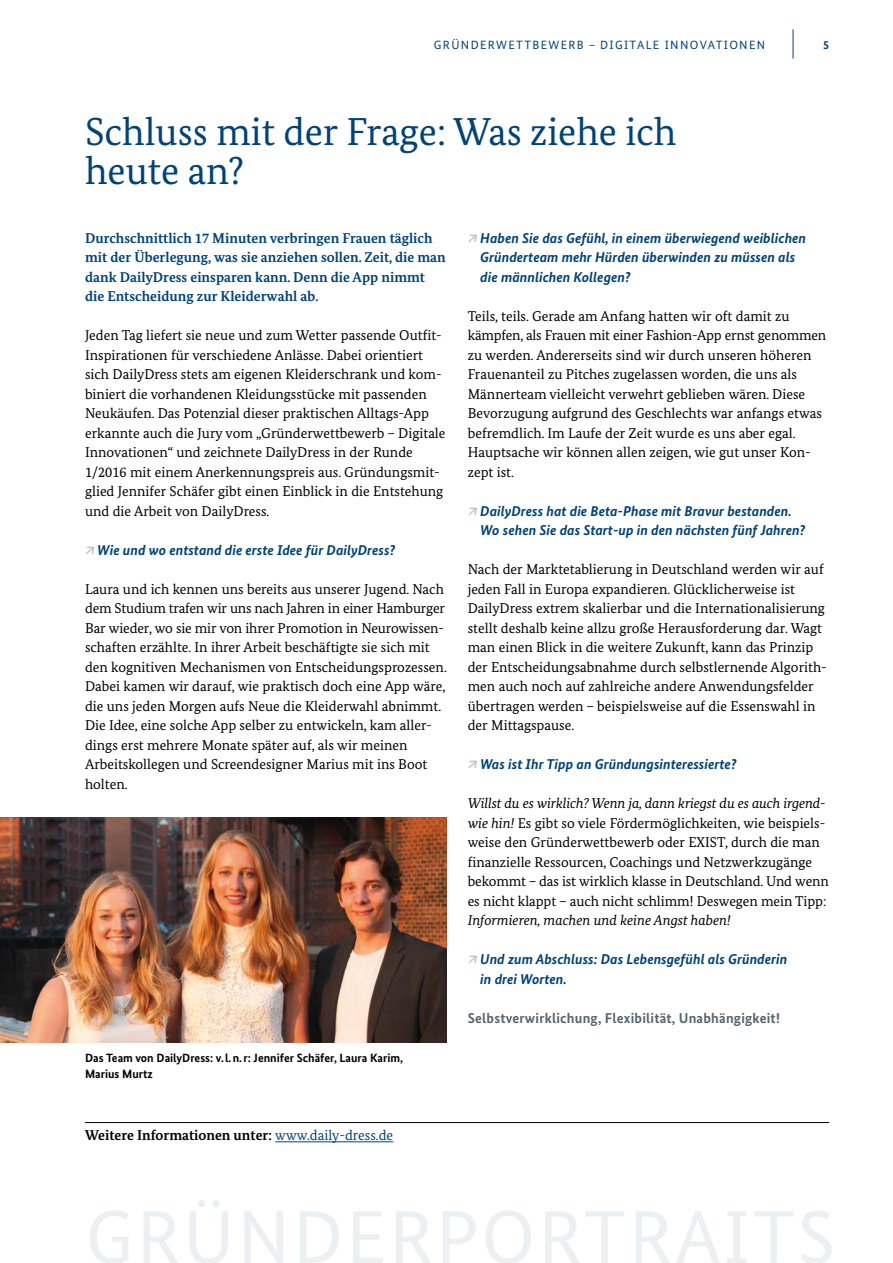
<style>
.page{position:relative;width:893px;height:1263px;background:#fff}
.page>*{position:absolute;margin:0;border:0;box-sizing:border-box;transform-origin:0 0}
.t1{font:39px/39px "Bundes Serif";color:#004377}
.t2{font:14.25px/19.5px "Bundes Serif";color:#000}
.t3{font:italic 700 14.25px/19.5px "Bundes Sans";color:#004377}
.t4{font:700 14.25px/19.5px "Bundes Serif";color:#004377}
.t5{font:700 14.25px "Bundes Sans";letter-spacing:.015em;color:#57666d}
.t6{font:700 14.25px "Bundes Serif";color:#000}
.t7{font:700 12px/15.8px "Bundes Sans";color:#000}
.t8{font:12px "Bundes Sans";letter-spacing:.11em;color:#004377}
.t9{font:700 12px "Bundes Sans";color:#004377}
.s1{color:#b9c4c9}
.s2{font-weight:400;color:#004377}
.s3{font-style:italic}
</style>
<div class="page">
<hr style="left:793px;top:29px;width:1px;height:30px;background:#004377">
<img style="left:0;top:817px;width:446px;height:225px">
<hr style="left:85px;top:1122px;width:744px;height:1px;background:#000">
<hr style="left:275px;top:1141px;width:118px;height:1px;background:#004377">
<p class="t8" style="left:434px;top:37px;width:333px">GRÜNDERWETTBEWERB – DIGITALE INNOVATIONEN</p>
<p class="t9" style="left:823px;top:37px;width:7px">5</p>
<h2 class="t1" style="left:85px;top:112px;width:593px">Schluss mit der Frage: Was ziehe ich heute an?</h2>
<p class="t4" style="left:85px;top:228px;width:362px">Durchschnittlich 17 Minuten verbringen Frauen täglich mit der Überlegung, was sie anziehen sollen. Zeit, die man dank DailyDress einsparen kann. Denn die App nimmt die Entscheidung zur Kleiderwahl ab.</p>
<p class="t2" style="left:85px;top:326px;width:362px">Jeden Tag liefert sie neue und zum Wetter passende Outfit-Inspirationen für verschiedene Anlässe. Dabei orientiert sich DailyDress stets am eigenen Kleiderschrank und kom&shy;biniert die vorhandenen Kleidungsstücke mit passenden Neukäufen. Das Potenzial dieser praktischen Alltags-App erkannte auch die Jury vom „Gründerwettbewerb – Digitale Innovationen“ und zeichnete DailyDress in der Runde 1/2016 mit einem Anerkennungspreis aus. Gründungsmit&shy;glied Jennifer Schäfer gibt einen Einblick in die Entstehung und die Arbeit von DailyDress.</p>
<p class="t3" style="left:85px;top:540px;width:312px"><span class="s1">↗</span> Wie und wo entstand die erste Idee für DailyDress?</p>
<p class="t2" style="left:85px;top:579px;width:363px">Laura und ich kennen uns bereits aus unserer Jugend. Nach dem Studium trafen wir uns nach Jahren in einer Hamburger Bar wieder, wo sie mir von ihrer Promotion in Neurowissen&shy;schaften erzählte. In ihrer Arbeit beschäftigte sie sich mit den kognitiven Mechanismen von Entscheidungsprozessen.<br>Dabei kamen wir darauf, wie praktisch doch eine App wäre, die uns jeden Morgen aufs Neue die Kleiderwahl abnimmt.<br>Die Idee, eine solche App selber zu entwickeln, kam aller&shy;dings erst mehrere Monate später auf, als wir meinen Arbeitskollegen und Screendesigner Marius mit ins Boot holten.</p>
<p class="t7" style="left:85px;top:1050px;width:320px">Das Team von DailyDress: v.l.n.r: Jennifer Schäfer, Laura Karim,<br>Marius Murtz</p>
<p class="t6" style="left:85px;top:1126px;width:310px">Weitere Informationen unter: <span class="s2">www.daily-dress.de</span></p>
<p class="t3" style="left:480px;top:228px;width:327px;text-indent:-13px"><span class="s1">↗</span> Haben Sie das Gefühl, in einem überwiegend weiblichen<br>Gründerteam mehr Hürden überwinden zu müssen als die männlichen Kollegen?</p>
<p class="t2" style="left:468px;top:306px;width:360px">Teils, teils. Gerade am Anfang hatten wir oft damit zu kämpfen, als Frauen mit einer Fashion-App ernst genommen zu werden. Andererseits sind wir durch unseren höheren Frauenanteil zu Pitches zugelassen worden, die uns als Männerteam vielleicht verwehrt geblieben wären. Diese Bevorzugung aufgrund des Geschlechts war anfangs etwas befremdlich. Im Laufe der Zeit wurde es uns aber egal.<br>Hauptsache wir können allen zeigen, wie gut unser Kon&shy;zept ist.</p>
<p class="t3" style="left:480px;top:501px;width:327px;text-indent:-13px"><span class="s1">↗</span> DailyDress hat die Beta-Phase mit Bravur bestanden.<br>Wo sehen Sie das Start-up in den nächsten fünf Jahren?</p>
<p class="t2" style="left:468px;top:560px;width:361px">Nach der Marktetablierung in Deutschland werden wir auf jeden Fall in Europa expandieren. Glücklicherweise ist DailyDress extrem skalierbar und die Internationalisierung stellt deshalb keine allzu große Herausforderung dar. Wagt man einen Blick in die weitere Zukunft, kann das Prinzip der Entscheidungsabnahme durch selbstlernende Algorith&shy;men auch noch auf zahlreiche andere Anwendungsfelder übertragen werden – beispielsweise auf die Essenswahl in der Mittagspause.</p>
<p class="t3" style="left:468px;top:755px;width:270px"><span class="s1">↗</span> Was ist Ihr Tipp an Gründungsinteressierte?</p>
<p class="t2" style="left:468px;top:794px;width:362px"><span class="s3">Willst du es wirklich? Wenn ja, dann kriegst du es auch irgend&shy;wie hin!</span> Es gibt so viele Fördermöglichkeiten, wie beispiels&shy;weise den Gründerwettbewerb oder EXIST, durch die man finanzielle Ressourcen, Coachings und Netzwerkzugänge bekommt – das ist wirklich klasse in Deutschland. Und wenn es nicht klappt – auch nicht schlimm! Deswegen mein Tipp:<br><span class="s3">Informieren, machen und keine Angst haben!</span></p>
<p class="t3" style="left:480px;top:950px;width:309px;text-indent:-13px"><span class="s1">↗</span> Und zum Abschluss: Das Lebensgefühl als Gründerin in drei Worten.</p>
<p class="t5" style="left:468px;top:1009px;width:314px">Selbstverwirklichung, Flexibilität, Unabhängigkeit!</p>
</div>
